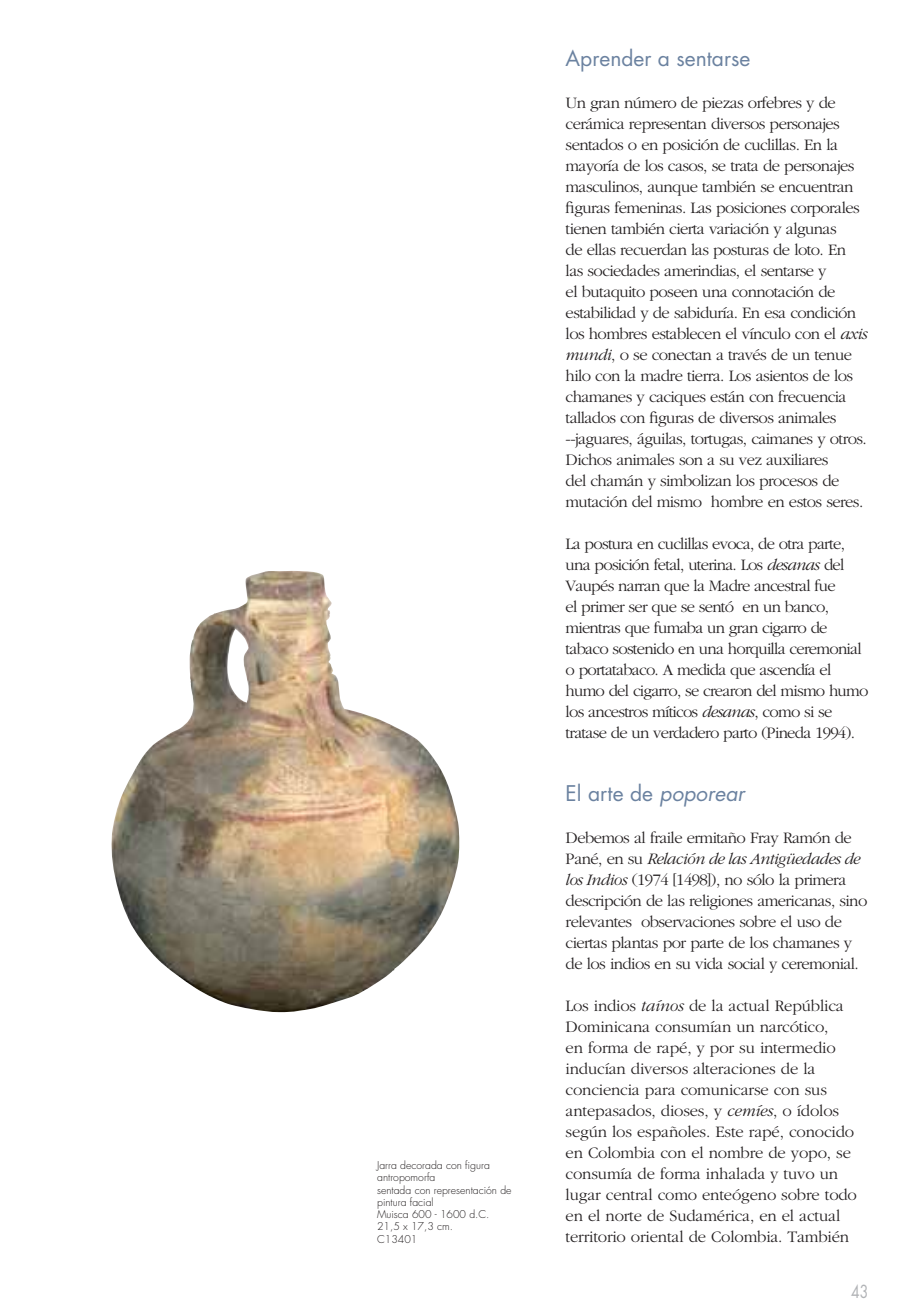
<style>
.page{position:relative;width:918px;height:1315px;background:#fff}
.page>*{position:absolute;margin:0;border:0;box-sizing:border-box;transform-origin:0 0}
.t1{font:21px "Futura";color:#6b82a0}
.t2{font:17.5px "Futura";color:#b1b3b6;scale:.8 1}
.t3{font:300 16.62px/21px "Garamond";letter-spacing:-.035em;color:#231f20}
.t4{font:300 16.62px/21px "Garamond";letter-spacing:-.01em;color:#231f20}
.t5{font:300 10.5px/12.2px "Futura";color:#231f20}
.s1{font-style:italic}
</style>
<div class="page">
<img style="left:111px;top:571px;width:349px;height:441px">
<p class="t5" style="left:377px;top:1160px;width:136px">Jarra decorada con figura antropomorfa<br>sentada con representación de pintura facial<br>Muisca 600 - 1600 d.C.<br>21,5 x 17,3 cm.<br>C13401</p>
<p class="t1" style="left:565px;top:48px;width:186px">Aprender a sentarse</p>
<p class="t3" style="left:565px;top:93px;width:304px">Un gran número de piezas orfebres y de cerámica representan diversos personajes sentados o en posición de cuclillas. En la mayoría de los casos, se trata de personajes masculinos, aunque también se encuentran figuras femeninas. Las posiciones corporales tienen también cierta variación y algunas<br>de ellas recuerdan las posturas de loto. En las sociedades amerindias, el sentarse y<br>el butaquito poseen una connotación de estabilidad y de sabiduría. En esa condición los hombres establecen el vínculo con el <span class="s1">axis mundi</span>, o se conectan a través de un tenue hilo con la madre tierra. Los asientos de los chamanes y caciques están con frecuencia tallados con figuras de diversos animales --jaguares, águilas, tortugas, caimanes y otros.<br>Dichos animales son a su vez auxiliares<br>del chamán y simbolizan los procesos de mutación del mismo hombre en estos seres.</p>
<p class="t3" style="left:565px;top:534px;width:304px">La postura en cuclillas evoca, de otra parte, una posición fetal, uterina. Los <span class="s1">desanas</span> del Vaupés narran que la Madre ancestral fue<br>el primer ser que se sentó en un banco, mientras que fumaba un gran cigarro de tabaco sostenido en una horquilla ceremonial o portatabaco. A medida que ascendía el humo del cigarro, se crearon del mismo humo los ancestros míticos <span class="s1">desanas</span>, como si se tratase de un verdadero parto (Pineda 1994).</p>
<p class="t1" style="left:565px;top:783px;width:180px">El arte de <span class="s1">poporear</span></p>
<p class="t3" style="left:565px;top:828px;width:303px">Debemos al fraile ermitaño Fray Ramón de Pané, en su <span class="s1">Relación de las Antigüedades de los Indios</span> (1974 [1498]), no sólo la primera descripción de las religiones americanas, sino relevantes observaciones sobre el uso de ciertas plantas por parte de los chamanes y de los indios en su vida social y ceremonial.</p>
<p class="t4" style="left:565px;top:996px;width:293px">Los indios <span class="s1">taínos</span> de la actual República Dominicana consumían un narcótico,<br>en forma de rapé, y por su intermedio inducían diversos alteraciones de la conciencia para comunicarse con sus antepasados, dioses, y <span class="s1">cemíes</span>, o ídolos según los españoles. Este rapé, conocido en Colombia con el nombre de yopo, se consumía de forma inhalada y tuvo un lugar central como enteógeno sobre todo en el norte de Sudamérica, en el actual territorio oriental de Colombia. También</p>
<p class="t2" style="left:851px;top:1283px;width:23px">43</p>
</div>
